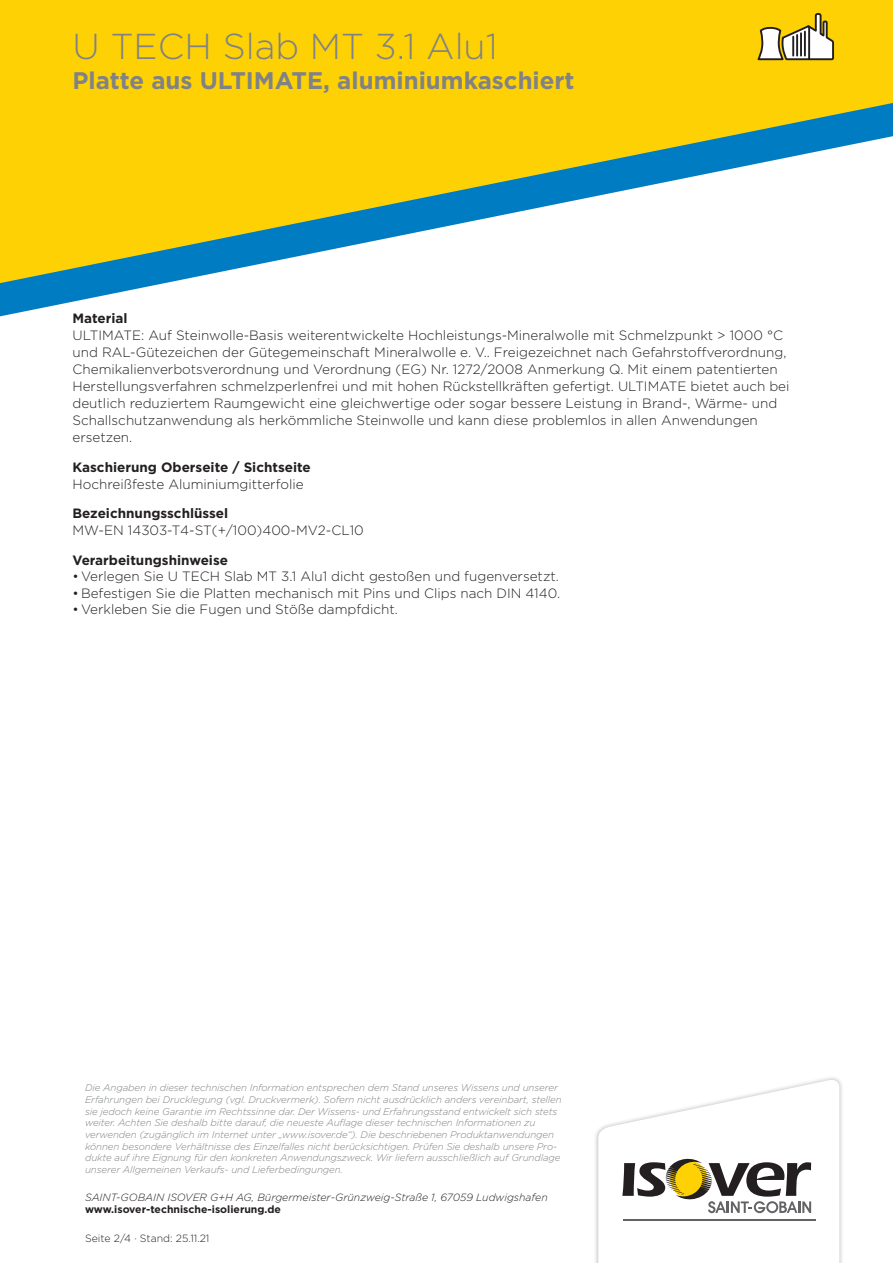
<style>
.page{position:relative;width:893px;height:1263px;background:#fff}
.page>*{position:absolute;margin:0;border:0;box-sizing:border-box;transform-origin:0 0}
.IDE_Product_Name{font:300 36px "Gotham";color:#808285}
.IDE_Product_Subtitle{font:700 24px "Gotham";color:#808285}
.IDE_Application_Note{font:300 13.5px/17px "Gotham";color:#231f20}
.IDE_Application_Note-2{font:700 13.5px "Gotham";color:#231f20}
.t1{font:italic 300 10.5px "Gotham";color:#231f20}
.www_de{font:700 10.5px "Gotham";color:#231f20}
.t2{font:300 10.5px "Gotham";color:#231f20}
.t3{font:italic 300 9.75px/11.7px "Gotham";letter-spacing:-.01em;color:#808285}
</style>
<div class="page">
<div style="left:594px;top:1075px;width:250px;height:188px;background:#231f20;opacity:.3"></div>
<svg style="left:598px;top:1078px;width:241px;height:185px"></svg>
<svg style="left:0;top:283px;width:165px;height:33px"></svg>
<svg style="left:0;top:0;width:893px;height:283px;fill:#fed105"></svg>
<svg style="left:757px;top:13px;width:77px;height:47px"></svg>
<p class="IDE_Product_Name" style="left:72px;top:23px;width:427px">U TECH Slab MT 3.1 Alu1</p>
<p class="IDE_Product_Subtitle" style="left:72px;top:64px;width:504px">Platte aus ULTIMATE, aluminiumkaschiert</p>
<p class="IDE_Application_Note-2" style="left:72px;top:309px;width:57px">Material</p>
<p class="IDE_Application_Note" style="left:72px;top:326px;width:718px">ULTIMATE: Auf Steinwolle-Basis weiterentwickelte Hochleistungs-Mineralwolle mit Schmelzpunkt &gt; 1000 °C und RAL-Gütezeichen der Gütegemeinschaft Mineralwolle e. V.. Freigezeichnet nach Gefahrstoffverordnung, Chemikalienverbotsverordnung und Verordnung (EG) Nr. 1272/2008 Anmerkung Q. Mit einem patentierten Herstellungsverfahren schmelzperlenfrei und mit hohen Rückstellkräften gefertigt. ULTIMATE bietet auch bei deutlich reduziertem Raumgewicht eine gleichwertige oder sogar bessere Leistung in Brand-, Wärme- und Schallschutzanwendung als herkömmliche Steinwolle und kann diese problemlos in allen Anwendungen ersetzen.</p>
<p class="IDE_Application_Note-2" style="left:72px;top:458px;width:240px">Kaschierung Oberseite / Sichtseite</p>
<p class="IDE_Application_Note" style="left:72px;top:475px;width:233px">Hochreißfeste Aluminiumgitterfolie</p>
<p class="IDE_Application_Note-2" style="left:72px;top:505px;width:157px">Bezeichnungsschlüssel</p>
<p class="IDE_Application_Note" style="left:72px;top:522px;width:293px">MW-EN 14303-T4-ST(+/100)400-MV2-CL10</p>
<p class="IDE_Application_Note-2" style="left:72px;top:551px;width:157px">Verarbeitungshinweise</p>
<p class="IDE_Application_Note" style="left:72px;top:568px;width:488px">• Verlegen Sie U TECH Slab MT 3.1 Alu1 dicht gestoßen und fugenversetzt.</p>
<p class="IDE_Application_Note" style="left:72px;top:584px;width:489px">• Befestigen Sie die Platten mechanisch mit Pins und Clips nach DIN 4140.</p>
<p class="IDE_Application_Note" style="left:72px;top:600px;width:327px">• Verkleben Sie die Fugen und Stöße dampfdicht.</p>
<p class="t3" style="left:85px;top:1081px;width:478px">Die Angaben in dieser technischen Information entsprechen dem Stand unseres Wissens und unserer Erfahrungen bei Drucklegung (vgl. Druckvermerk). Sofern nicht ausdrücklich anders vereinbart, stellen sie jedoch keine Garantie im Rechtssinne dar. Der Wissens- und Erfahrungsstand entwickelt sich stets weiter. Achten Sie deshalb bitte darauf, die neueste Auflage dieser technischen Informationen zu verwenden (zugänglich im Internet unter „www.isover.de“). Die beschriebenen Produktanwendungen können besondere Verhältnisse des Einzelfalles nicht berücksichtigen. Prüfen Sie deshalb unsere Pro&shy;dukte auf ihre Eignung für den konkreten Anwendungszweck. Wir liefern ausschließlich auf Grundlage unserer Allgemeinen Verkaufs- und Lieferbedingungen.</p>
<p class="t1" style="left:85px;top:1190px;width:464px">SAINT-GOBAIN ISOVER G+H AG, Bürgermeister-Grünzweig-Straße 1, 67059 Ludwigshafen</p>
<p class="t2" style="left:85px;top:1231px;width:126px">Seite 2/4 · Stand: 25.11.21</p>
<p class="www_de" style="left:85px;top:1202px;width:197px">www.isover-technische-isolierung.de</p>
</div>
